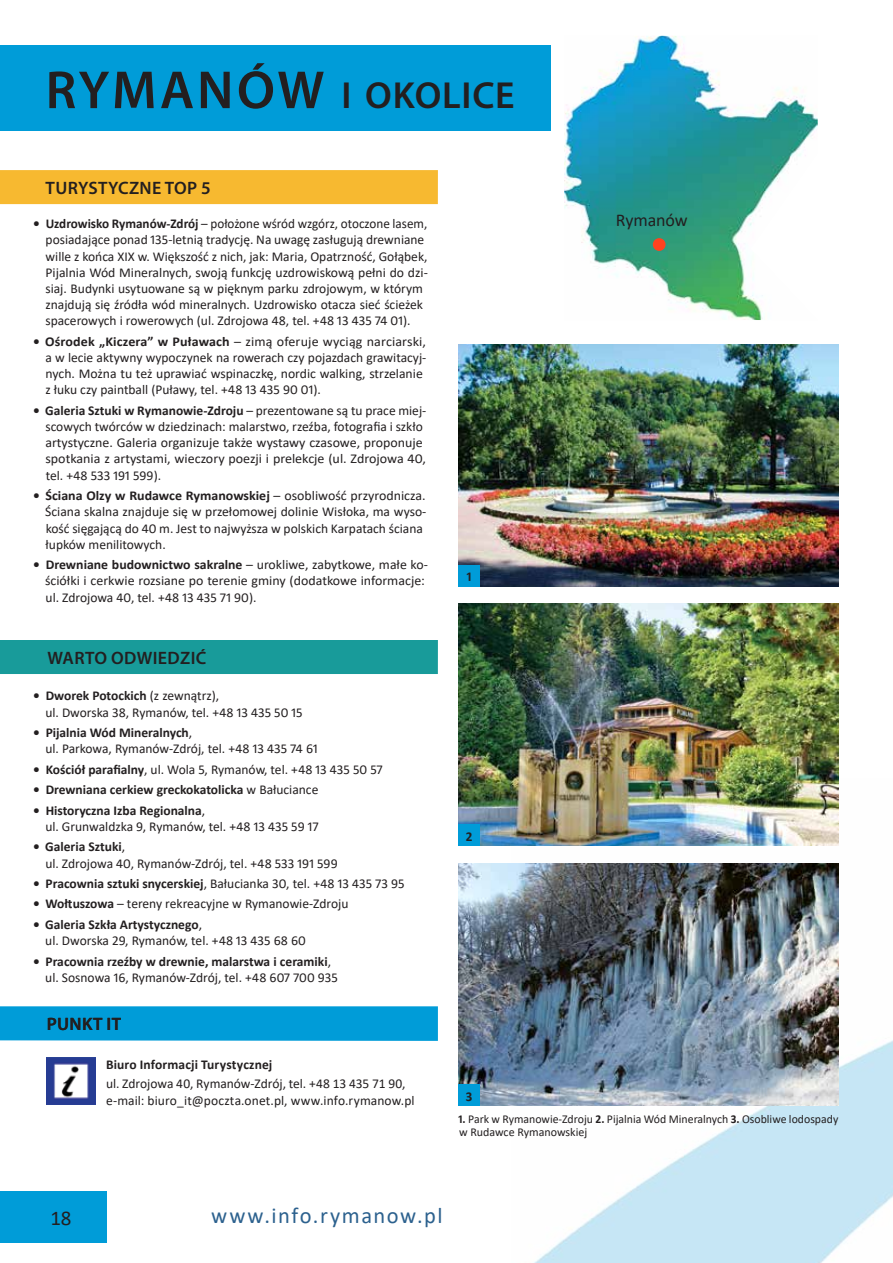
<style>
.page{position:relative;width:893px;height:1263px;background:#fff}
.page>*{position:absolute;margin:0;border:0;box-sizing:border-box;transform-origin:0 0}
.t1{font:600 37.8px "Myriad Pro";letter-spacing:.02em;color:#231f20}
.t2{font:22.5px "Calibri";letter-spacing:.07em;color:#2c618e}
.t3{font:21px "Calibri";color:#231f20}
.t4{font:600 18px "Myriad Pro";letter-spacing:.02em;color:#231f20}
.t5{font:18px "Calibri";letter-spacing:-.005em;color:#231f20}
.t6{font:13.5px/16.2px "Calibri";color:#231f20}
.t7{font:13.5px/16.2px "Calibri";color:#231f20;scale:1.04 1}
.t8{font:700 13.5px "Calibri";color:#231f20}
.t9{font:12px/13.2px "Calibri";color:#231f20}
.s1{font-size:54px}
.s2{font-weight:700}
.s3{font-weight:400}
</style>
<div class="page">
<img style="left:534px;top:1040px;width:359px;height:223px">
<div style="left:0;top:1191px;width:106px;height:51px;background:#009cd8"></div>
<img style="left:458px;top:603px;width:381px;height:243px">
<img style="left:564px;top:36px;width:254px;height:284px">
<div style="left:654px;top:239px;width:11px;height:11px;background:#ff4220;border-radius:50%"></div>
<div style="left:653px;top:238px;width:13px;height:13px;border:2px solid #ff4220;border-radius:50%"></div>
<img style="left:458px;top:344px;width:381px;height:242px">
<img style="left:458px;top:863px;width:381px;height:243px">
<div style="left:458px;top:565px;width:22px;height:21px;background:#009cd8"></div>
<div style="left:458px;top:825px;width:22px;height:21px;background:#009cd8"></div>
<div style="left:458px;top:1084px;width:22px;height:22px;background:#009cd8"></div>
<img style="left:47px;top:1058px;width:48px;height:47px">
<div style="left:0;top:170px;width:438px;height:34px;background:#f7b930"></div>
<div style="left:0;top:640px;width:438px;height:34px;background:#189b9a"></div>
<div style="left:0;top:1006px;width:438px;height:35px;background:#009cd8"></div>
<div style="left:0;top:45px;width:550px;height:85px;background:#009cd8"></div>
<h1 class="t1" style="left:46px;top:71px;width:470px"><span class="s1">RYMANÓW</span> I OKOLICE</h1>
<h3 class="t4" style="left:46px;top:176px;width:167px">TURYSTYCZNE TOP 5</h3>
<p class="t6" style="left:45px;top:215px;width:384px;text-indent:-12px"><span class="s2">• Uzdrowisko Rymanów-Zdrój</span> – położone wśród wzgórz, otoczone lasem, posiadające ponad 135-letnią tradycję. Na uwagę zasługują drewniane wille z końca XIX w. Większość z nich, jak: Maria, Opatrzność, Gołąbek, Pijalnia Wód Mineralnych, swoją funkcję uzdrowiskową pełni do dzi&shy;siaj. Budynki usytuowane są w pięknym parku zdrojowym, w którym znajdują się źródła wód mineralnych. Uzdrowisko otacza sieć ścieżek spacerowych i rowerowych (ul. Zdrojowa 48, tel. +48 13 435 74 01).</p>
<p class="t7" style="left:45px;top:333px;width:368px;text-indent:-12px"><span class="s2">• Ośrodek „Kiczera” w Puławach</span> – zimą oferuje wyciąg narciarski, a w lecie aktywny wypoczynek na rowerach czy pojazdach grawitacyj&shy;nych. Można tu też uprawiać wspinaczkę, nordic walking, strzelanie z łuku czy paintball (Puławy, tel. +48 13 435 90 01).</p>
<p class="t6" style="left:45px;top:402px;width:382px;text-indent:-12px"><span class="s2">• Galeria Sztuki w Rymanowie-Zdroju</span> – prezentowane są tu prace miej&shy;scowych twórców w dziedzinach: malarstwo, rzeźba, fotografia i szkło artystyczne. Galeria organizuje także wystawy czasowe, proponuje spotkania z artystami, wieczory poezji i prelekcje (ul. Zdrojowa 40, tel. +48 533 191 599).</p>
<p class="t6" style="left:45px;top:487px;width:383px;text-indent:-12px"><span class="s2">• Ściana Olzy w Rudawce Rymanowskiej</span> – osobliwość przyrodnicza.<br>Ściana skalna znajduje się w przełomowej dolinie Wisłoka, ma wyso&shy;kość sięgającą do 40 m. Jest to najwyższa w polskich Karpatach ściana łupków menilitowych.</p>
<p class="t6" style="left:45px;top:556px;width:384px;text-indent:-12px"><span class="s2">• Drewniane budownictwo sakralne</span> – urokliwe, zabytkowe, małe ko&shy;ściółki i cerkwie rozsiane po terenie gminy (dodatkowe informacje: ul. Zdrojowa 40, tel. +48 13 435 71 90).</p>
<h3 class="t4" style="left:48px;top:646px;width:160px">WARTO ODWIEDZIĆ</h3>
<p class="t6" style="left:45px;top:687px;width:259px;text-indent:-12px"><span class="s2">• Dworek Potockich</span> (z zewnątrz),<br>ul. Dworska 38, Rymanów, tel. +48 13 435 50 15</p>
<p class="t6" style="left:45px;top:724px;width:274px;text-indent:-12px"><span class="s2">• Pijalnia Wód Mineralnych</span>,<br>ul. Parkowa, Rymanów-Zdrój, tel. +48 13 435 74 61</p>
<p class="t6" style="left:33px;top:761px;width:351px"><span class="s2">• Kościół parafialny</span>, ul. Wola 5, Rymanów, tel. +48 13 435 50 57</p>
<p class="t8" style="left:33px;top:780px;width:287px">• Drewniana cerkiew greckokatolicka <span class="s3">w Bałuciance</span></p>
<p class="t6" style="left:45px;top:802px;width:275px;text-indent:-12px"><span class="s2">• Historyczna Izba Regionalna</span>,<br>ul. Grunwaldzka 9, Rymanów, tel. +48 13 435 59 17</p>
<p class="t6" style="left:45px;top:838px;width:294px;text-indent:-12px"><span class="s2">• Galeria Sztuki</span>,<br>ul. Zdrojowa 40, Rymanów-Zdrój, tel. +48 533 191 599</p>
<p class="t6" style="left:33px;top:875px;width:373px"><span class="s2">• Pracownia sztuki snycerskiej</span>, Bałucianka 30, tel. +48 13 435 73 95</p>
<p class="t6" style="left:33px;top:895px;width:317px"><span class="s2">• Wołtuszowa</span> – tereny rekreacyjne w Rymanowie-Zdroju</p>
<p class="t6" style="left:45px;top:916px;width:262px;text-indent:-12px"><span class="s2">• Galeria Szkła Artystycznego</span>,<br>ul. Dworska 29, Rymanów, tel. +48 13 435 68 60</p>
<p class="t6" style="left:45px;top:953px;width:294px;text-indent:-12px"><span class="s2">• Pracownia rzeźby w drewnie, malarstwa i ceramiki</span>, ul. Sosnowa 16, Rymanów-Zdrój, tel. +48 607 700 935</p>
<h3 class="t4" style="left:47px;top:1012px;width:76px">PUNKT IT</h3>
<p class="t8" style="left:106px;top:1054px;width:168px">Biuro Informacji Turystycznej</p>
<p class="t6" style="left:106px;top:1074px;width:310px;line-height:17.1px">ul. Zdrojowa 40, Rymanów-Zdrój, tel. +48 13 435 71 90, e-mail: biuro_it@poczta.onet.pl, www.info.rymanow.pl</p>
<p class="t8" style="left:467px;top:567px;width:6px">1</p>
<p class="t8" style="left:466px;top:827px;width:8px">2</p>
<p class="t8" style="left:466px;top:1086px;width:8px">3</p>
<h3 class="t5" style="left:616px;top:207px;width:74px">Rymanów</h3>
<p class="t9" style="left:459px;top:1112px;width:381px"><span class="s2">1.</span> Park w Rymanowie-Zdroju <span class="s2">2.</span> Pijalnia Wód Mineralnych <span class="s2">3.</span> Osobliwe lodospady w Rudawce Rymanowskiej</p>
<h3 class="t3" style="left:50px;top:1203px;width:23px">18</h3>
<h2 class="t2" style="left:211px;top:1200px;width:233px">www.info.rymanow.pl</h2>
</div>
